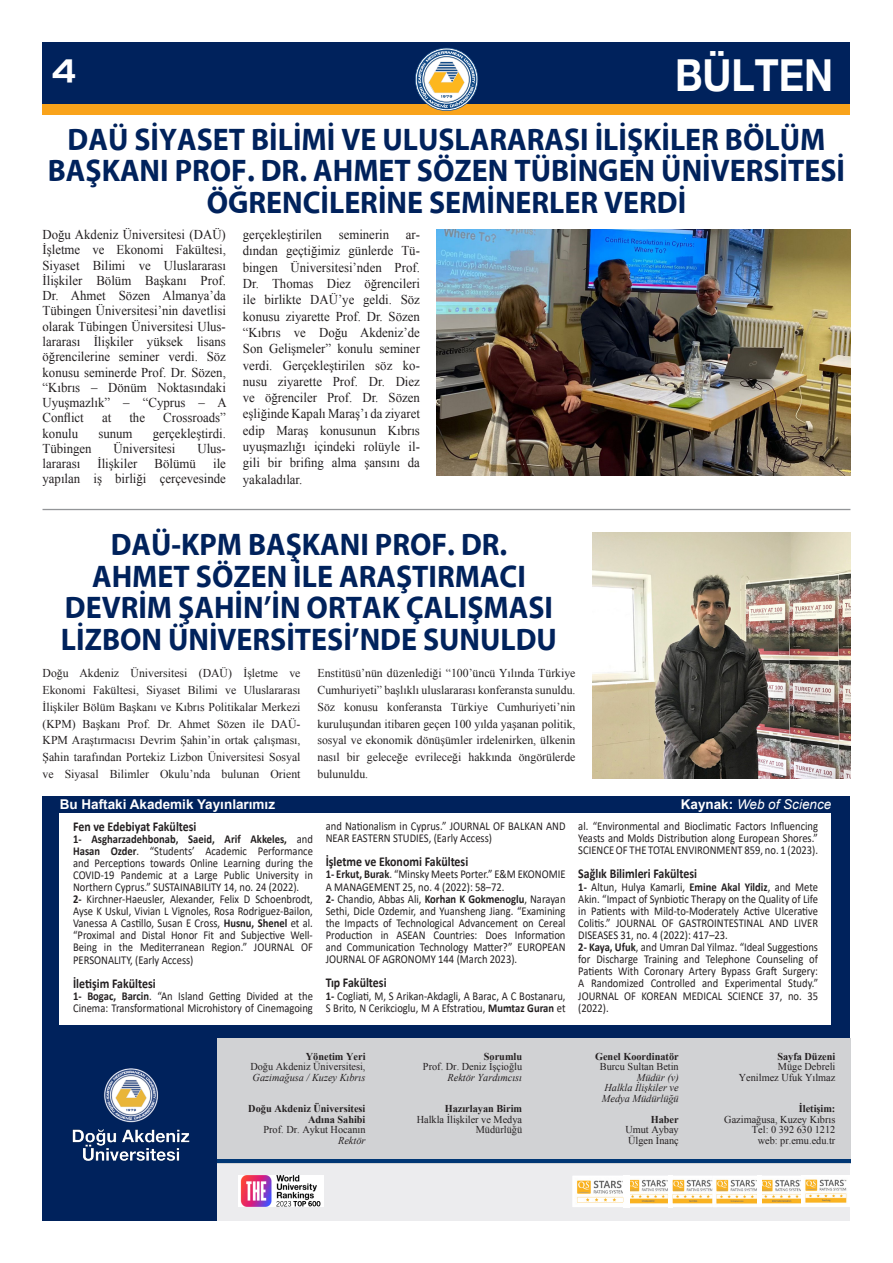
<style>
.page{position:relative;width:893px;height:1263px;background:#fff}
.page>*{position:absolute;margin:0;border:0;box-sizing:border-box;transform-origin:0 0}
.t1{font:700 44.1px "Helvetica Neue EMU";color:#fff;scale:.89 1}
.t2{font:700 31.5px/31.5px "Myriad EMU";color:#00225c;text-align:center;scale:.95 1}
.t3{font:31.5px "Handel EMU";color:#fff}
.t4{font:13.5px/16.4px "Times New Roman";color:#231f20;text-align:justify;scale:.95 1}
.t5{font:700 13.5px "Calibri";color:#231f20;scale:.88 1}
.t6{font:700 13.5px "Arial";color:#fff}
.t7{font:italic 13.5px "Arial";color:#fff}
.t8{font:12px/12.1px "Calibri";color:#231f20;text-align:justify;scale:.88 1}
.t9{font:12px/16.8px "Times New Roman";color:#231f20;text-align:justify}
.t10{font:10.5px/10.5px "Times New Roman EMU";color:#231f20;text-align:right}
.t11{font:700 10.5px "Times New Roman EMU";color:#231f20}
.t12{font:italic 10.5px "Times New Roman EMU";color:#231f20}
.s1{font-weight:700;font-style:normal}
.s2{font-weight:700}
</style>
<div class="page">
<div style="left:43px;top:43px;width:807px;height:72px;background:#f9a31b"></div>
<div style="left:43px;top:43px;width:807px;height:61px;background:#00225c"></div>
<svg style="left:415px;top:48px;width:63px;height:63px"></svg>
<div style="left:43px;top:1038px;width:807px;height:182px;background:#ececee"></div>
<div style="left:43px;top:1028px;width:807px;height:10px;background:#00225c"></div>
<div style="left:43px;top:1037px;width:174px;height:183px;background:#00225c"></div>
<img style="left:72px;top:1068px;width:118px;height:93px">
<div style="left:217px;top:1038px;width:633px;height:125px;background:#d1d2d4"></div>
<img style="left:239px;top:1176px;width:84px;height:30px">
<hr style="left:217px;top:1159px;width:633px;height:4px;background:#013775">
<svg style="left:572px;top:1176px;width:185px;height:31px;background:#f0e2c6"></svg>
<img style="left:762px;top:1176px;width:39px;height:31px">
<img style="left:757px;top:1176px;width:5px;height:31px">
<img style="left:801px;top:1176px;width:49px;height:31px">
<div style="left:43px;top:796px;width:807px;height:232px;background:#00225c"></div>
<div style="left:60px;top:813px;width:771px;height:212px;background:#fff"></div>
<img style="left:437px;top:230px;width:413px;height:246px">
<img style="left:592px;top:533px;width:258px;height:246px">
<hr style="left:43px;top:509px;width:807px;height:1px;background:#939598">
<p class="t3" style="left:52px;top:52px;width:26px">4</p>
<p class="t1" style="left:675px;top:48px;width:179px">BÜLTEN</p>
<p class="t2" style="left:48px;top:124px;width:841px">DAÜ SİYASET BİLİMİ VE ULUSLARARASI İLİŞKİLER BÖLÜM<br>BAŞKANI PROF. DR. AHMET SÖZEN TÜBİNGEN ÜNİVERSİTESİ<br>ÖĞRENCİLERİNE SEMİNERLER VERDİ</p>
<p class="t4" style="left:43px;top:227px;width:195px;line-height:15.3px">Doğu Akdeniz Üniversitesi (DAÜ)<br>İşletme ve Ekonomi Fakültesi, Siyaset Bilimi ve Uluslararası İlişkiler Bölüm Başkanı Prof.<br>Dr. Ahmet Sözen Almanya’da Tübingen Üniversitesi’nin davetlisi olarak Tübingen Üniversitesi Ulus&shy;lararası İlişkiler yüksek lisans öğrencilerine seminer verdi. Söz konusu seminerde Prof. Dr. Sözen, “Kıbrıs – Dönüm Noktasındaki Uyuşmazlık” – “Cyprus – A Conflict</p>
<p class="t4" style="left:102px;top:409px;width:11px">at</p>
<p class="t4" style="left:129px;top:409px;width:18px">the</p>
<p class="t4" style="left:163px;top:409px;width:67px">Crossroads”</p>
<p class="t4" style="left:43px;top:425px;width:39px">konulu</p>
<p class="t4" style="left:98px;top:425px;width:38px">sunum</p>
<p class="t4" style="left:153px;top:425px;width:78px">gerçekleştirdi.</p>
<p class="t4" style="left:43px;top:440px;width:53px">Tübingen</p>
<p class="t4" style="left:114px;top:440px;width:67px">Üniversitesi</p>
<p class="t4" style="left:197px;top:440px;width:31px">Ulus-</p>
<p class="t4" style="left:43px;top:455px;width:41px">lararası</p>
<p class="t4" style="left:97px;top:455px;width:43px">İlişkiler</p>
<p class="t4" style="left:155px;top:455px;width:45px">Bölümü</p>
<p class="t4" style="left:43px;top:456px;width:195px;line-height:15.3px;text-align:right">ile<br>yapılan iş birliği çerçevesinde</p>
<p class="t4" style="left:243px;top:226px;width:188px">gerçekleştirilen seminerin ar&shy;dından geçtiğimiz günlerde Tü&shy;bingen Üniversitesi’nden Prof.<br>Dr. Thomas Diez öğrencileri ile birlikte DAÜ’ye geldi. Söz konusu ziyarette Prof. Dr. Sözen “Kıbrıs ve Doğu Akdeniz’de Son Gelişmeler” konulu seminer verdi. Gerçekleştirilen söz ko&shy;nusu ziyarette Prof. Dr. Diez ve öğrenciler Prof. Dr. Sözen eşliğinde Kapalı Maraş’ı da ziyaret edip Maraş konusunun Kıbrıs uyuşmazlığı içindeki rolüyle il&shy;gili bir brifing alma şansını da yakaladılar.</p>
<p class="t2" style="left:111px;top:530px;width:419px">DAÜ-KPM BAŞKANI PROF. DR.</p>
<p class="t2" style="left:61px;top:561px;width:524px">AHMET SÖZEN İLE ARAŞTIRMACI<br>DEVRİM ŞAHİN’İN ORTAK ÇALIŞMASI<br>LİZBON ÜNİVERSİTESİ’NDE SUNULDU</p>
<p class="t9" style="left:43px;top:665px;width:259px">Doğu Akdeniz Üniversitesi (DAÜ) İşletme ve Ekonomi Fakültesi, Siyaset Bilimi ve Uluslararası İlişkiler Bölüm Başkanı ve Kıbrıs Politikalar Merkezi (KPM) Başkanı Prof. Dr. Ahmet Sözen ile DAÜ-KPM Araştırmacısı Devrim Şahin’in ortak çalışması, Şahin tarafından Portekiz Lizbon Üniversitesi Sosyal ve Siyasal Bilimler Okulu’nda bulunan Orient</p>
<p class="t9" style="left:317px;top:665px;width:259px">Enstitüsü’nün düzenlediği “100’üncü Yılında Türkiye Cumhuriyeti” başlıklı uluslararası konferansta sunuldu.<br>Söz konusu konferansta Türkiye Cumhuriyeti’nin kuruluşundan itibaren geçen 100 yılda yaşanan politik, sosyal ve ekonomik dönüşümler irdelenirken, ülkenin nasıl bir geleceğe evrileceği hakkında öngörülerde bulunuldu.</p>
<p class="t6" style="left:60px;top:795px;width:217px">Bu Haftaki Akademik Yayınlarımız</p>
<p class="t7" style="left:681px;top:795px;width:152px"><span class="s1">Kaynak:</span> Web of Science</p>
<p class="t5" style="left:73px;top:817px;width:142px">Fen ve Edebiyat Fakültesi</p>
<p class="t8" style="left:73px;top:833px;width:274px"><span class="s2">1- Asgharzadehbonab, Saeid, Arif Akkeles,</span> and <span class="s2">Hasan Ozder</span>. “Students’ Academic Performance and Perceptions towards Online Learning during the COVID-19 Pandemic at a Large Public University in Northern Cyprus.” SUSTAINABILITY 14, no. 24 (2022).</p>
<p class="t8" style="left:73px;top:893px;width:274px"><span class="s2">2-</span> Kirchner-Haeusler, Alexander, Felix D Schoenbrodt, Ayse K Uskul, Vivian L Vignoles, Rosa Rodriguez-Bailon, Vanessa A Castillo, Susan E Cross, <span class="s2">Husnu, Shenel</span> et al. “Proximal and Distal Honor Fit and Subjective Well-Being in the Mediterranean Region.” JOURNAL OF PERSONALITY, (Early Access)</p>
<p class="t5" style="left:73px;top:973px;width:95px">İletişim Fakültesi</p>
<p class="t8" style="left:73px;top:989px;width:274px"><span class="s2">1- Bogac, Barcin</span>. “An Island Getting Divided at the<br>Cinema: Transformational Microhistory of Cinemagoing</p>
<p class="t8" style="left:326px;top:819px;width:274px">and Nationalism in Cyprus.” JOURNAL OF BALKAN AND<br>NEAR EASTERN STUDIES, (Early Access)</p>
<p class="t5" style="left:326px;top:852px;width:163px">İşletme ve Ekonomi Fakültesi</p>
<p class="t8" style="left:326px;top:868px;width:274px"><span class="s2">1- Erkut, Burak</span>. “Minsky Meets Porter.” E&amp;M EKONOMIE<br>A MANAGEMENT 25, no. 4 (2022): 58–72.</p>
<p class="t8" style="left:326px;top:892px;width:274px"><span class="s2">2-</span> Chandio, Abbas Ali, <span class="s2">Korhan K Gokmenoglu</span>, Narayan Sethi, Dicle Ozdemir, and Yuansheng Jiang. “Examining the Impacts of Technological Advancement on Cereal Production in ASEAN Countries: Does Information and Communication Technology Matter?” EUROPEAN JOURNAL OF AGRONOMY 144 (March 2023).</p>
<p class="t5" style="left:326px;top:973px;width:71px">Tıp Fakültesi</p>
<p class="t8" style="left:326px;top:989px;width:274px"><span class="s2">1-</span> Cogliati, M, S Arikan-Akdagli, A Barac, A C Bostanaru,<br>S Brito, N Cerikcioglu, M A Efstratiou, <span class="s2">Mumtaz Guran</span> et</p>
<p class="t8" style="left:578px;top:819px;width:274px">al. “Environmental and Bioclimatic Factors Influencing Yeasts and Molds Distribution along European Shores.” SCIENCE OF THE TOTAL ENVIRONMENT 859, no. 1 (2023).</p>
<p class="t5" style="left:578px;top:864px;width:136px">Sağlık Bilimleri Fakültesi</p>
<p class="t8" style="left:578px;top:880px;width:274px"><span class="s2">1-</span> Altun, Hulya Kamarli, <span class="s2">Emine Akal Yildiz</span>, and Mete Akin. “Impact of Synbiotic Therapy on the Quality of Life in Patients with Mild-to-Moderately Active Ulcerative Colitis.” JOURNAL OF GASTROINTESTINAL AND LIVER DISEASES 31, no. 4 (2022): 417–23.</p>
<p class="t8" style="left:578px;top:941px;width:274px"><span class="s2">2- Kaya, Ufuk</span>, and Umran Dal Yilmaz. “Ideal Suggestions for Discharge Training and Telephone Counseling of Patients With Coronary Artery Bypass Graft Surgery:<br>A Randomized Controlled and Experimental Study.” JOURNAL OF KOREAN MEDICAL SCIENCE 37, no. 35 (2022).</p>
<p class="t11" style="left:306px;top:1050px;width:61px">Yönetim Yeri</p>
<p class="t10" style="left:250px;top:1061px;width:117px">Doğu Akdeniz Üniversitesi,</p>
<p class="t12" style="left:253px;top:1071px;width:114px">Gazimağusa / Kuzey Kıbrıs</p>
<p class="t11" style="left:248px;top:1103px;width:119px">Doğu Akdeniz Üniversitesi</p>
<p class="t11" style="left:308px;top:1113px;width:59px">Adına Sahibi</p>
<p class="t10" style="left:263px;top:1124px;width:104px">Prof. Dr. Aykut Hocanın</p>
<p class="t12" style="left:338px;top:1134px;width:29px">Rektör</p>
<p class="t11" style="left:484px;top:1050px;width:40px">Sorumlu</p>
<p class="t10" style="left:423px;top:1061px;width:101px">Prof. Dr. Deniz İşçioğlu</p>
<p class="t12" style="left:448px;top:1071px;width:76px">Rektör Yardımcısı</p>
<p class="t11" style="left:445px;top:1102px;width:79px">Hazırlayan Birim</p>
<p class="t10" style="left:417px;top:1114px;width:107px">Halkla İlişkiler ve Medya<br>Müdürlüğü</p>
<p class="t11" style="left:595px;top:1050px;width:85px">Genel Koordinatör</p>
<p class="t10" style="left:600px;top:1061px;width:80px">Burcu Sultan Betin</p>
<p class="t12" style="left:637px;top:1071px;width:44px">Müdür (v)</p>
<p class="t12" style="left:604px;top:1081px;width:76px">Halkla İlişkiler ve</p>
<p class="t12" style="left:602px;top:1092px;width:78px">Medya Müdürlüğü</p>
<p class="t11" style="left:651px;top:1113px;width:30px">Haber</p>
<p class="t10" style="left:625px;top:1124px;width:55px">Umut Aybay</p>
<p class="t10" style="left:628px;top:1135px;width:52px">Ülgen İnanç</p>
<p class="t11" style="left:777px;top:1050px;width:60px">Sayfa Düzeni</p>
<p class="t10" style="left:778px;top:1061px;width:59px">Müge Debreli</p>
<p class="t10" style="left:739px;top:1072px;width:98px">Yenilmez Ufuk Yılmaz</p>
<p class="t11" style="left:799px;top:1102px;width:38px">İletişim:</p>
<p class="t10" style="left:724px;top:1114px;width:113px">Gazimağusa, Kuzey Kıbrıs</p>
<p class="t10" style="left:752px;top:1124px;width:85px">Tel: 0 392 630 1212</p>
<p class="t10" style="left:758px;top:1135px;width:79px">web: pr.emu.edu.tr</p>
</div>
